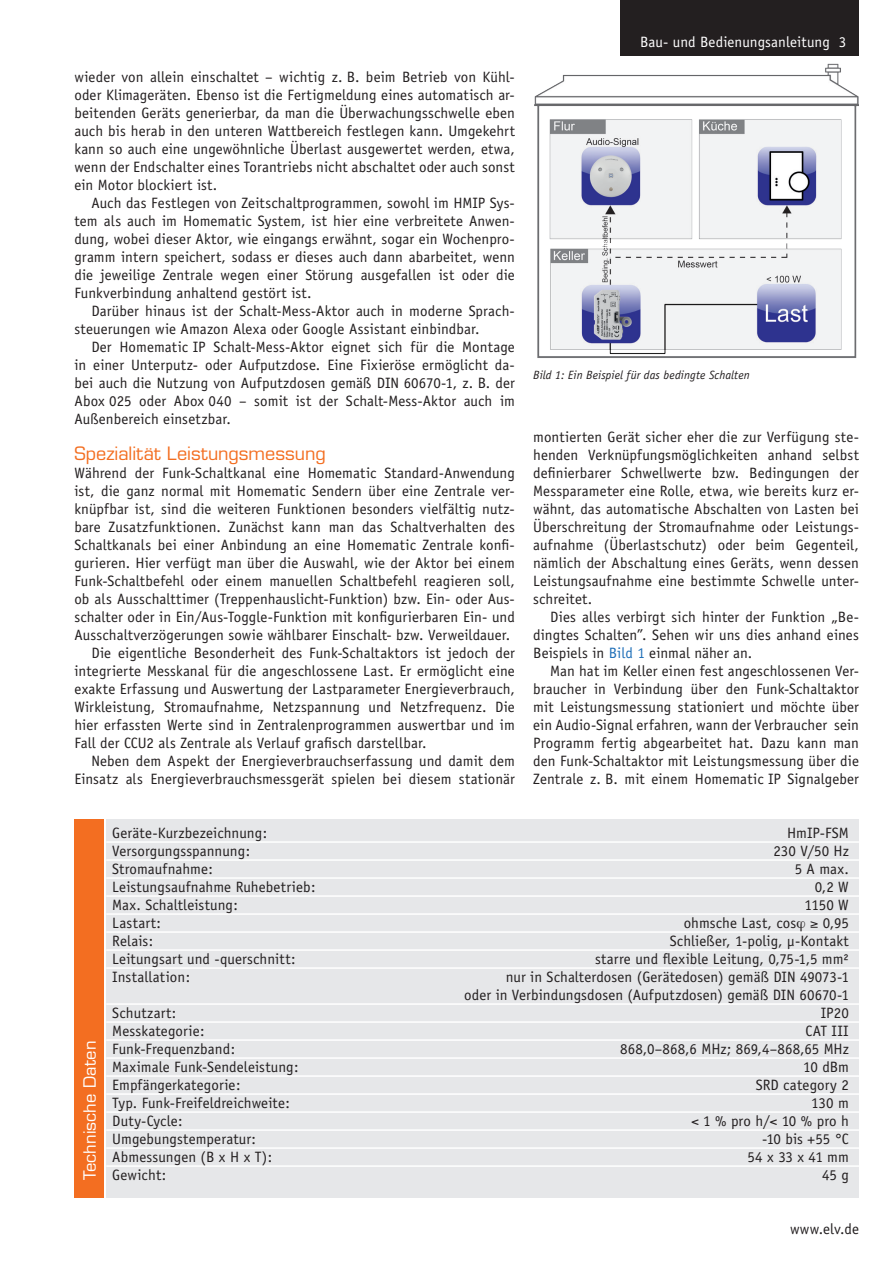
<style>
.page{position:relative;width:893px;height:1263px;background:#fff}
.page>*{position:absolute;margin:0;border:0;box-sizing:border-box;transform-origin:0 0}
.t1{font:18px "Eurostile";color:#f36e21}
.t2{font:16.5px "Eurostile";letter-spacing:.005em;color:#fff}
.t3{font:15px/18px "Officina Sans";letter-spacing:.005em;color:#231f20;text-align:justify}
.t4{font:15px "Officina Sans";letter-spacing:.005em;color:#fff}
.t5{font:15px "Officina Sans";letter-spacing:.025em;color:#231f20}
.t6{font:italic 12px "Officina Sans";letter-spacing:.005em;color:#231f20}
.s1{color:#1f6fb8}
</style>
<div class="page">
<div style="left:621px;top:0;width:238px;height:55px;background:#231f20"></div>
<div style="left:106px;top:820px;width:753px;height:378px;background:#e6e7e9"></div>
<div style="left:74px;top:820px;width:30px;height:378px;background:#f36e21"></div>
<hr style="left:106px;top:841px;width:753px;height:2px;background:#fff">
<hr style="left:106px;top:859px;width:753px;height:2px;background:#fff">
<hr style="left:106px;top:877px;width:753px;height:2px;background:#fff">
<hr style="left:106px;top:895px;width:753px;height:2px;background:#fff">
<hr style="left:106px;top:913px;width:753px;height:2px;background:#fff">
<hr style="left:106px;top:931px;width:753px;height:2px;background:#fff">
<hr style="left:106px;top:949px;width:753px;height:2px;background:#fff">
<hr style="left:106px;top:967px;width:753px;height:2px;background:#fff">
<hr style="left:106px;top:1003px;width:753px;height:2px;background:#fff">
<hr style="left:106px;top:1021px;width:753px;height:2px;background:#fff">
<hr style="left:106px;top:1039px;width:753px;height:2px;background:#fff">
<hr style="left:106px;top:1057px;width:753px;height:2px;background:#fff">
<hr style="left:106px;top:1075px;width:753px;height:2px;background:#fff">
<hr style="left:106px;top:1093px;width:753px;height:2px;background:#fff">
<hr style="left:106px;top:1111px;width:753px;height:2px;background:#fff">
<hr style="left:106px;top:1129px;width:753px;height:2px;background:#fff">
<hr style="left:106px;top:1147px;width:753px;height:2px;background:#fff">
<hr style="left:106px;top:1165px;width:753px;height:2px;background:#fff">
<img style="left:534px;top:64px;width:324px;height:294px">
<p class="t3" style="left:74px;top:68px;width:442px">wieder von allein einschaltet – wichtig z. B. beim Betrieb von Kühl&shy;oder Klimageräten. Ebenso ist die Fertigmeldung eines automatisch ar&shy;beitenden Geräts generierbar, da man die Überwachungsschwelle eben auch bis herab in den unteren Wattbereich festlegen kann. Umgekehrt kann so auch eine ungewöhnliche Überlast ausgewertet werden, etwa, wenn der Endschalter eines Torantriebs nicht abschaltet oder auch sonst ein Motor blockiert ist.</p>
<p class="t3" style="left:74px;top:194px;width:442px;text-indent:17px">Auch das Festlegen von Zeitschaltprogrammen, sowohl im HMIP Sys&shy;tem als auch im Homematic System, ist hier eine verbreitete Anwen&shy;dung, wobei dieser Aktor, wie eingangs erwähnt, sogar ein Wochenpro&shy;gramm intern speichert, sodass er dieses auch dann abarbeitet, wenn die jeweilige Zentrale wegen einer Störung ausgefallen ist oder die Funkverbindung anhaltend gestört ist.</p>
<p class="t3" style="left:74px;top:302px;width:442px;text-indent:17px">Darüber hinaus ist der Schalt-Mess-Aktor auch in moderne Sprach&shy;steuerungen wie Amazon Alexa oder Google Assistant einbindbar.</p>
<p class="t3" style="left:74px;top:338px;width:442px;text-indent:17px">Der Homematic IP Schalt-Mess-Aktor eignet sich für die Montage in einer Unterputz- oder Aufputzdose. Eine Fixieröse ermöglicht da&shy;bei auch die Nutzung von Aufputzdosen gemäß DIN 60670-1, z. B. der Abox 025 oder Abox 040 – somit ist der Schalt-Mess-Aktor auch im Außenbereich einsetzbar.</p>
<p class="t1" style="left:74px;top:442px;width:253px">Spezialität Leistungsmessung</p>
<p class="t3" style="left:74px;top:464px;width:442px">Während der Funk-Schaltkanal eine Homematic Standard-Anwendung</p>
<p class="t3" style="left:74px;top:482px;width:442px">ist, die ganz normal mit Homematic Sendern über eine Zentrale ver-</p>
<p class="t3" style="left:74px;top:500px;width:442px">knüpfbar ist, sind die weiteren Funktionen besonders vielfältig nutz-</p>
<p class="t3" style="left:74px;top:518px;width:442px">bare Zusatzfunktionen. Zunächst kann man das Schaltverhalten des</p>
<p class="t3" style="left:74px;top:536px;width:442px">Schaltkanals bei einer Anbindung an eine Homematic Zentrale konfi-</p>
<p class="t3" style="left:74px;top:554px;width:442px">gurieren. Hier verfügt man über die Auswahl, wie der Aktor bei einem</p>
<p class="t3" style="left:74px;top:572px;width:442px">Funk-Schaltbefehl oder einem manuellen Schaltbefehl reagieren soll,</p>
<p class="t3" style="left:74px;top:590px;width:442px">ob als Ausschalttimer (Treppenhauslicht-Funktion) bzw. Ein- oder Aus-</p>
<p class="t3" style="left:74px;top:608px;width:442px">schalter oder in Ein/Aus-Toggle-Funktion mit konfigurierbaren Ein- und</p>
<p class="t3" style="left:74px;top:626px;width:437px">Ausschaltverzögerungen sowie wählbarer Einschalt- bzw. Verweildauer.</p>
<p class="t3" style="left:91px;top:644px;width:425px">Die eigentliche Besonderheit des Funk-Schaltaktors ist jedoch der</p>
<p class="t3" style="left:74px;top:662px;width:442px">integrierte Messkanal für die angeschlossene Last. Er ermöglicht eine</p>
<p class="t3" style="left:74px;top:680px;width:442px">exakte Erfassung und Auswertung der Lastparameter Energieverbrauch,</p>
<p class="t3" style="left:74px;top:698px;width:442px">Wirkleistung, Stromaufnahme, Netzspannung und Netzfrequenz. Die</p>
<p class="t3" style="left:74px;top:716px;width:442px">hier erfassten Werte sind in Zentralenprogrammen auswertbar und im</p>
<p class="t3" style="left:74px;top:734px;width:354px">Fall der CCU2 als Zentrale als Verlauf grafisch darstellbar.</p>
<p class="t3" style="left:91px;top:752px;width:425px">Neben dem Aspekt der Energieverbrauchserfassung und damit dem</p>
<p class="t3" style="left:74px;top:770px;width:442px">Einsatz als Energieverbrauchsmessgerät spielen bei diesem stationär</p>
<p class="t4" style="left:640px;top:33px;width:208px">Bau- und Bedienungsanleitung 3</p>
<p class="t6" style="left:533px;top:368px;width:218px">Bild 1: Ein Beispiel für das bedingte Schalten</p>
<p class="t3" style="left:533px;top:428px;width:327px">montierten Gerät sicher eher die zur Verfügung ste&shy;henden Verknüpfungsmöglichkeiten anhand selbst definierbarer Schwellwerte bzw. Bedingungen der Messparameter eine Rolle, etwa, wie bereits kurz er&shy;wähnt, das automatische Abschalten von Lasten bei Überschreitung der Stromaufnahme oder Leistungs&shy;aufnahme (Überlastschutz) oder beim Gegenteil, nämlich der Abschaltung eines Geräts, wenn dessen Leistungsaufnahme eine bestimmte Schwelle unter&shy;schreitet.</p>
<p class="t3" style="left:533px;top:608px;width:327px;text-indent:17px">Dies alles verbirgt sich hinter der Funktion „Be&shy;dingtes Schalten”. Sehen wir uns dies anhand eines Beispiels in <span class="s1">Bild 1</span> einmal näher an.</p>
<p class="t3" style="left:533px;top:662px;width:327px;text-indent:17px">Man hat im Keller einen fest angeschlossenen Ver&shy;braucher in Verbindung über den Funk-Schaltaktor mit Leistungsmessung stationiert und möchte über ein Audio-Signal erfahren, wann der Verbraucher sein Programm fertig abgearbeitet hat. Dazu kann man den Funk-Schaltaktor mit Leistungsmessung über die Zentrale z. B. mit einem Homematic IP Signalgeber</p>
<p class="t2" style="left:80px;top:1180px;width:140px;rotate:-90deg">Technische Daten</p>
<p class="t3" style="left:112px;top:824px;width:156px">Geräte-Kurzbezeichnung:</p>
<p class="t3" style="left:787px;top:824px;width:63px">HmIP-FSM</p>
<p class="t3" style="left:112px;top:842px;width:139px">Versorgungsspannung:</p>
<p class="t3" style="left:773px;top:842px;width:77px">230 V/50 Hz</p>
<p class="t3" style="left:112px;top:860px;width:102px">Stromaufnahme:</p>
<p class="t3" style="left:795px;top:860px;width:56px">5 A max.</p>
<p class="t3" style="left:112px;top:878px;width:205px">Leistungsaufnahme Ruhebetrieb:</p>
<p class="t3" style="left:815px;top:878px;width:36px">0,2 W</p>
<p class="t3" style="left:112px;top:896px;width:127px">Max. Schaltleistung:</p>
<p class="t3" style="left:805px;top:896px;width:46px">1150 W</p>
<p class="t5" style="left:112px;top:914px;width:50px">Lastart:</p>
<p class="t3" style="left:684px;top:914px;width:167px">ohmsche Last, cos ≥ 0,95</p>
<p class="t3" style="left:112px;top:932px;width:43px">Relais:</p>
<p class="t3" style="left:670px;top:932px;width:181px">Schließer, 1-polig, μ-Kontakt</p>
<p class="t3" style="left:112px;top:950px;width:185px">Leitungsart und -querschnitt:</p>
<p class="t3" style="left:595px;top:950px;width:255px">starre und flexible Leitung, 0,75-1,5 mm²</p>
<p class="t3" style="left:112px;top:968px;width:79px">Installation:</p>
<p class="t3" style="left:464px;top:968px;width:386px;text-align:right">nur in Schalterdosen (Gerätedosen) gemäß DIN 49073-1<br>oder in Verbindungsdosen (Aufputzdosen) gemäß DIN 60670-1</p>
<p class="t3" style="left:112px;top:1004px;width:66px">Schutzart:</p>
<p class="t3" style="left:821px;top:1004px;width:30px">IP20</p>
<p class="t3" style="left:112px;top:1022px;width:94px">Messkategorie:</p>
<p class="t3" style="left:805px;top:1022px;width:45px">CAT III</p>
<p class="t3" style="left:112px;top:1040px;width:124px">Funk-Frequenzband:</p>
<p class="t3" style="left:620px;top:1040px;width:230px">868,0–868,6 MHz; 869,4–868,65 MHz</p>
<p class="t3" style="left:112px;top:1058px;width:188px">Maximale Funk-Sendeleistung:</p>
<p class="t3" style="left:803px;top:1058px;width:47px">10 dBm</p>
<p class="t3" style="left:112px;top:1076px;width:130px">Empfängerkategorie:</p>
<p class="t3" style="left:756px;top:1076px;width:95px">SRD category 2</p>
<p class="t3" style="left:112px;top:1094px;width:179px">Typ. Funk-Freifeldreichweite:</p>
<p class="t3" style="left:811px;top:1094px;width:39px">130 m</p>
<p class="t3" style="left:112px;top:1112px;width:72px">Duty-Cycle:</p>
<p class="t3" style="left:691px;top:1112px;width:159px">&lt; 1 % pro h/&lt; 10 % pro h</p>
<p class="t3" style="left:112px;top:1130px;width:145px">Umgebungstemperatur:</p>
<p class="t3" style="left:762px;top:1130px;width:88px">-10 bis +55 °C</p>
<p class="t3" style="left:112px;top:1148px;width:161px">Abmessungen (B x H x T):</p>
<p class="t3" style="left:748px;top:1148px;width:103px">54 x 33 x 41 mm</p>
<p class="t3" style="left:112px;top:1166px;width:55px">Gewicht:</p>
<p class="t3" style="left:822px;top:1166px;width:28px">45 g</p>
<p class="t3" style="left:790px;top:1220px;width:70px">www.elv.de</p>
</div>
